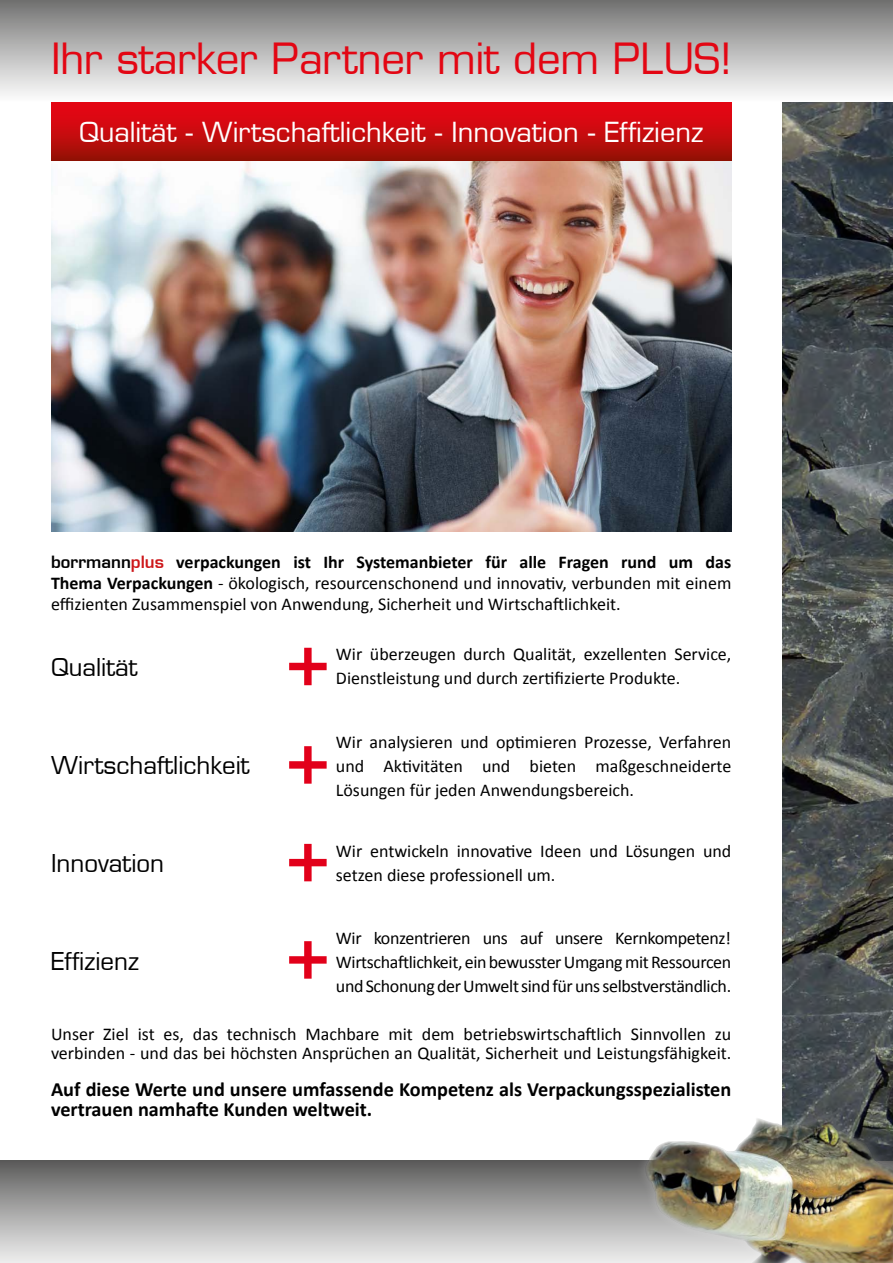
<style>
.page{position:relative;width:893px;height:1263px;background:#fff}
.page>*{position:absolute;margin:0;border:0;box-sizing:border-box;transform-origin:0 0}
.t1{font:500 42px "Eurostile";letter-spacing:-.01em;color:#e30613}
.t2{font:500 27px "Eurostile";color:#fff}
.t3{font:500 24px "Eurostile";color:#000}
.t4{font:700 20.25px/19.5px "Calibri";color:#000}
.t5{font:18px/24px "Calibri";color:#000;text-align:justify}
.s1{font-family:"Eurostile";font-weight:600;font-size:16.5px}
.s2{font-family:"Eurostile";font-weight:600;font-size:16.5px;color:#cd171a}
.s3{font-weight:700}
</style>
<div class="page">
<div style="left:0;top:0;width:893px;height:102px;background:linear-gradient(to bottom,#737372,#fefefe)"></div>
<div style="left:0;top:1161px;width:893px;height:102px;background:linear-gradient(to bottom,#5e5e5d,#efefef)"></div>
<div style="left:51px;top:102px;width:680px;height:60px;background:linear-gradient(to bottom,#f20516,#981105)"></div>
<svg style="left:289px;top:648px;width:38px;height:37px"></svg>
<svg style="left:289px;top:746px;width:38px;height:38px"></svg>
<svg style="left:289px;top:844px;width:38px;height:37px"></svg>
<svg style="left:289px;top:941px;width:38px;height:38px"></svg>
<img style="left:51px;top:162px;width:680px;height:369px">
<img style="left:782px;top:102px;width:111px;height:1004px">
<div style="left:635px;top:1106px;width:258px;height:157px;background:#fff;opacity:.23"></div>
<img style="left:629px;top:1113px;width:264px;height:150px">
<h1 class="t1" style="left:51px;top:33px;width:682px">Ihr starker Partner mit dem PLUS!</h1>
<h2 class="t2" style="left:79px;top:116px;width:626px">Qualität - Wirtschaftlichkeit - Innovation - Effizienz</h2>
<p class="t5" style="left:51px;top:550px;width:682px;line-height:21px"><span class="s1">borrmann</span><span class="s2">plus</span> <span class="s3">verpackungen ist Ihr Systemanbieter für alle Fragen rund um das Thema Verpackungen</span> - ökologisch, resourcenschonend und innovativ, verbunden mit einem effizienten Zusammenspiel von Anwendung, Sicherheit und Wirtschaftlichkeit.</p>
<h3 class="t3" style="left:51px;top:652px;width:88px">Qualität</h3>
<p class="t5" style="left:336px;top:641px;width:397px">Wir überzeugen durch Qualität, exzellenten Service,<br>Dienstleistung und durch zertifizierte Produkte.</p>
<h3 class="t3" style="left:51px;top:751px;width:200px">Wirtschaftlichkeit</h3>
<p class="t5" style="left:336px;top:729px;width:397px">Wir analysieren und optimieren Prozesse, Verfahren und Aktivitäten und bieten maßgeschneiderte Lösungen für jeden Anwendungsbereich.</p>
<h3 class="t3" style="left:51px;top:848px;width:115px">Innovation</h3>
<p class="t5" style="left:336px;top:838px;width:397px">Wir entwickeln innovative Ideen und Lösungen und setzen diese professionell um.</p>
<h3 class="t3" style="left:51px;top:947px;width:89px">Effizienz</h3>
<p class="t5" style="left:336px;top:925px;width:397px">Wir konzentrieren uns auf unsere Kernkompetenz!<br>Wirtschaftlichkeit, ein bewusster Umgang mit Ressourcen und Schonung der Umwelt sind für uns selbstverständlich.</p>
<p class="t5" style="left:51px;top:1023px;width:682px;line-height:19.5px">Unser Ziel ist es, das technisch Machbare mit dem betriebswirtschaftlich Sinnvollen zu verbinden - und das bei höchsten Ansprüchen an Qualität, Sicherheit und Leistungsfähigkeit.</p>
<p class="t4" style="left:51px;top:1079px;width:682px">Auf diese Werte und unsere umfassende Kompetenz als Verpackungsspezialisten vertrauen namhafte Kunden weltweit.</p>
</div>
